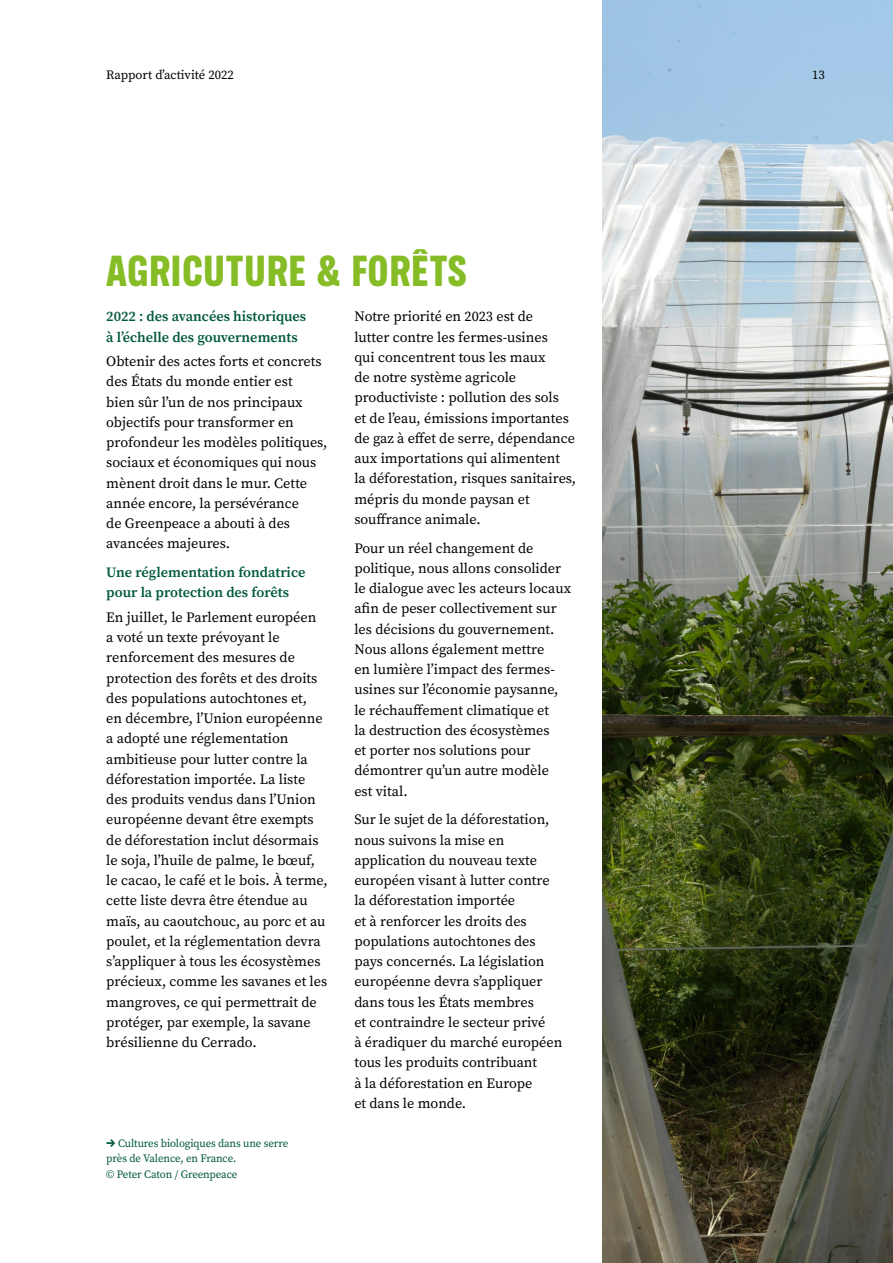
<style>
.page{position:relative;width:893px;height:1263px;background:#fff}
.page>*{position:absolute;margin:0;border:0;box-sizing:border-box;transform-origin:0 0}
.t1{font:700 39px "Greenpeace Sans";color:#86bc25}
.t2{font:14.25px/20.2px "Source Serif Pro";color:#000}
.t3{font:600 14.25px/20.2px "Source Serif Pro";color:#00593c}
.t4{font:12.75px "Source Serif Pro";color:#000}
.t5{font:11.25px/14.2px "Source Serif Pro";letter-spacing:-.01em;color:#00593c}
.s1{font-family:"Greenpeace Sans";font-weight:700}
</style>
<div class="page">
<img style="left:602px;top:0;width:291px;height:1263px">
<p class="t4" style="left:106px;top:66px;width:129px">Rapport d’activité 2022</p>
<p class="t4" style="left:812px;top:66px;width:14px">13</p>
<h1 class="t1" style="left:106px;top:239px;width:362px">AGRICUTURE &amp; FORÊTS</h1>
<p class="t3" style="left:106px;top:306px;width:201px">2022 : des avancées historiques à l’échelle des gouvernements</p>
<p class="t2" style="left:106px;top:351px;width:223px">Obtenir des actes forts et concrets des États du monde entier est<br>bien sûr l’un de nos principaux objectifs pour transformer en profondeur les modèles politiques, sociaux et économiques qui nous mènent droit dans le mur. Cette année encore, la persévérance<br>de Greenpeace a abouti à des avancées majeures.</p>
<p class="t3" style="left:106px;top:562px;width:201px">Une réglementation fondatrice pour la protection des forêts</p>
<p class="t2" style="left:106px;top:607px;width:223px">En juillet, le Parlement européen<br>a voté un texte prévoyant le renforcement des mesures de protection des forêts et des droits des populations autochtones et,<br>en décembre, l’Union européenne a adopté une réglementation ambitieuse pour lutter contre la déforestation importée. La liste des produits vendus dans l’Union européenne devant être exempts de déforestation inclut désormais le soja, l’huile de palme, le bœuf, le cacao, le café et le bois. À terme, cette liste devra être étendue au maïs, au caoutchouc, au porc et au poulet, et la réglementation devra s’appliquer à tous les écosystèmes précieux, comme les savanes et les mangroves, ce qui permettrait de protéger, par exemple, la savane brésilienne du Cerrado.</p>
<p class="t5" style="left:106px;top:1136px;width:184px"><span class="s1">→</span> Cultures biologiques dans une serre près de Valence, en France.</p>
<p class="t5" style="left:106px;top:1167px;width:133px">© Peter Caton / Greenpeace</p>
<p class="t2" style="left:354px;top:306px;width:223px">Notre priorité en 2023 est de<br>lutter contre les fermes-usines<br>qui concentrent tous les maux<br>de notre système agricole productiviste : pollution des sols<br>et de l’eau, émissions importantes de gaz à effet de serre, dépendance aux importations qui alimentent<br>la déforestation, risques sanitaires, mépris du monde paysan et souffrance animale.</p>
<p class="t2" style="left:354px;top:538px;width:218px">Pour un réel changement de politique, nous allons consolider le dialogue avec les acteurs locaux afin de peser collectivement sur les décisions du gouvernement.<br>Nous allons également mettre<br>en lumière l’impact des fermes&shy;usines sur l’économie paysanne, le réchauffement climatique et<br>la destruction des écosystèmes<br>et porter nos solutions pour démontrer qu’un autre modèle<br>est vital.</p>
<p class="t2" style="left:354px;top:809px;width:210px">Sur le sujet de la déforestation, nous suivons la mise en application du nouveau texte européen visant à lutter contre la déforestation importée<br>et à renforcer les droits des populations autochtones des pays concernés. La législation européenne devra s’appliquer dans tous les États membres<br>et contraindre le secteur privé<br>à éradiquer du marché européen tous les produits contribuant<br>à la déforestation en Europe<br>et dans le monde.</p>
</div>
